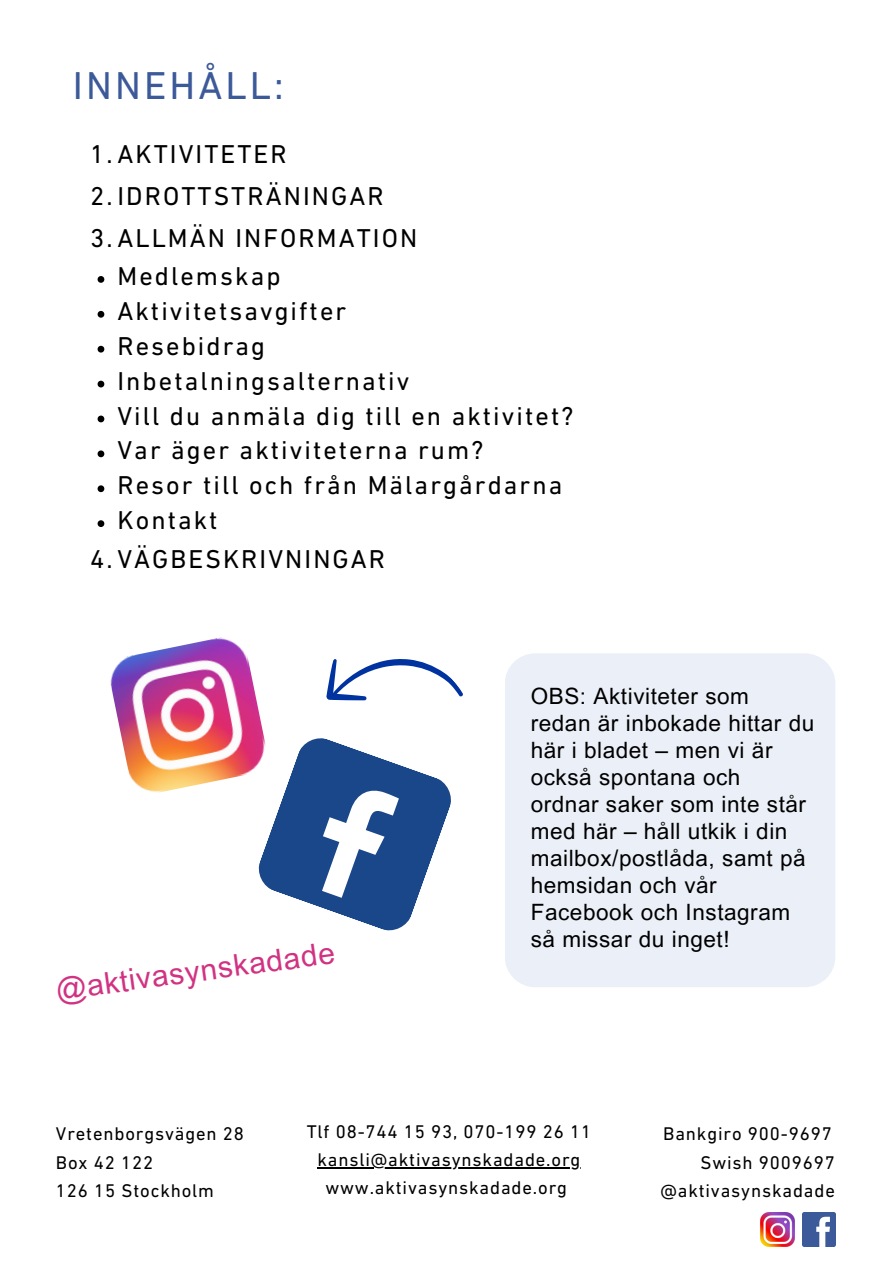
<style>
.page{position:relative;width:894px;height:1264px;background:#fff}
.page>*{position:absolute;margin:0;border:0;box-sizing:border-box;transform-origin:0 0}
.t1{font:39.45px "DIN Next LT Pro";letter-spacing:.08em;color:#3c5999}
.t2{font:30px "Arial MT Pro";color:#d13282}
.t3{font:26.25px/34.8px "DIN Next LT Pro";letter-spacing:.08em;color:#000}
.t4{font:22.5px/27px "Arial MT Pro";letter-spacing:.025em;color:#000}
.t5{font:18.6px "DIN Next LT Pro";letter-spacing:.045em;color:#000}
</style>
<div class="page">
<img style="left:802px;top:1212px;width:33px;height:34px">
<img style="left:760px;top:1212px;width:34px;height:34px">
<div style="left:504px;top:653px;width:331px;height:334px;background:#ebeff7;border-radius:30px"></div>
<img style="left:110px;top:637px;width:142px;height:156px">
<svg style="left:252px;top:659px;width:211px;height:272px"></svg>
<svg style="left:98px;top:276px;width:6px;height:7px"></svg>
<svg style="left:98px;top:311px;width:6px;height:7px"></svg>
<svg style="left:98px;top:346px;width:6px;height:6px"></svg>
<svg style="left:98px;top:381px;width:6px;height:6px"></svg>
<svg style="left:98px;top:415px;width:6px;height:7px"></svg>
<svg style="left:98px;top:450px;width:6px;height:7px"></svg>
<svg style="left:98px;top:485px;width:6px;height:7px"></svg>
<svg style="left:98px;top:520px;width:6px;height:7px"></svg>
<hr style="left:317px;top:1167px;width:264px;height:1px;background:#000">
<p class="t1" style="left:73px;top:69px;width:212px">INNEHÅLL:</p>
<p class="t3" style="left:90px;top:136px;width:328px;line-height:41.7px">1.AKTIVITETER<br>2.IDROTTSTRÄNINGAR<br>3.ALLMÄN INFORMATION</p>
<p class="t3" style="left:117px;top:261px;width:457px">Medlemskap<br>Aktivitetsavgifter<br>Resebidrag<br>Inbetalningsalternativ<br>Vill du anmäla dig till en aktivitet?<br>Var äger aktiviteterna rum?<br>Resor till och från Mälargårdarna<br>Kontakt</p>
<p class="t3" style="left:90px;top:543px;width:296px">4.VÄGBESKRIVNINGAR</p>
<p class="t2" style="left:54px;top:979px;width:282px;rotate:-8deg">@aktivasynskadade</p>
<p class="t4" style="left:530px;top:685px;width:285px">OBS: Aktiviteter som redan är inbokade hittar du här i bladet – men vi är också spontana och<br>ordnar saker som inte står med här – håll utkik i din mailbox/postlåda, samt på hemsidan och vår<br>Facebook och Instagram så missar du inget!</p>
<h2 class="t5" style="left:56px;top:1126px;width:189px">Vretenborgsvägen 28</h2>
<h4 class="t5" style="left:56px;top:1154px;width:99px">Box 42 122</h4>
<p class="t5" style="left:56px;top:1182px;width:159px">126 15 Stockholm</p>
<p class="t5" style="left:306px;top:1123px;width:286px">Tlf 08-744 15 93, 070-199 26 11</p>
<p class="t5" style="left:317px;top:1151px;width:264px">kansli@aktivasynskadade.org</p>
<p class="t5" style="left:325px;top:1180px;width:243px">www.aktivasynskadade.org</p>
<p class="t5" style="left:663px;top:1126px;width:170px">Bankgiro 900-9697</p>
<p class="t5" style="left:700px;top:1154px;width:136px">Swish 9009697</p>
<p class="t5" style="left:660px;top:1182px;width:176px">@aktivasynskadade</p>
</div>
